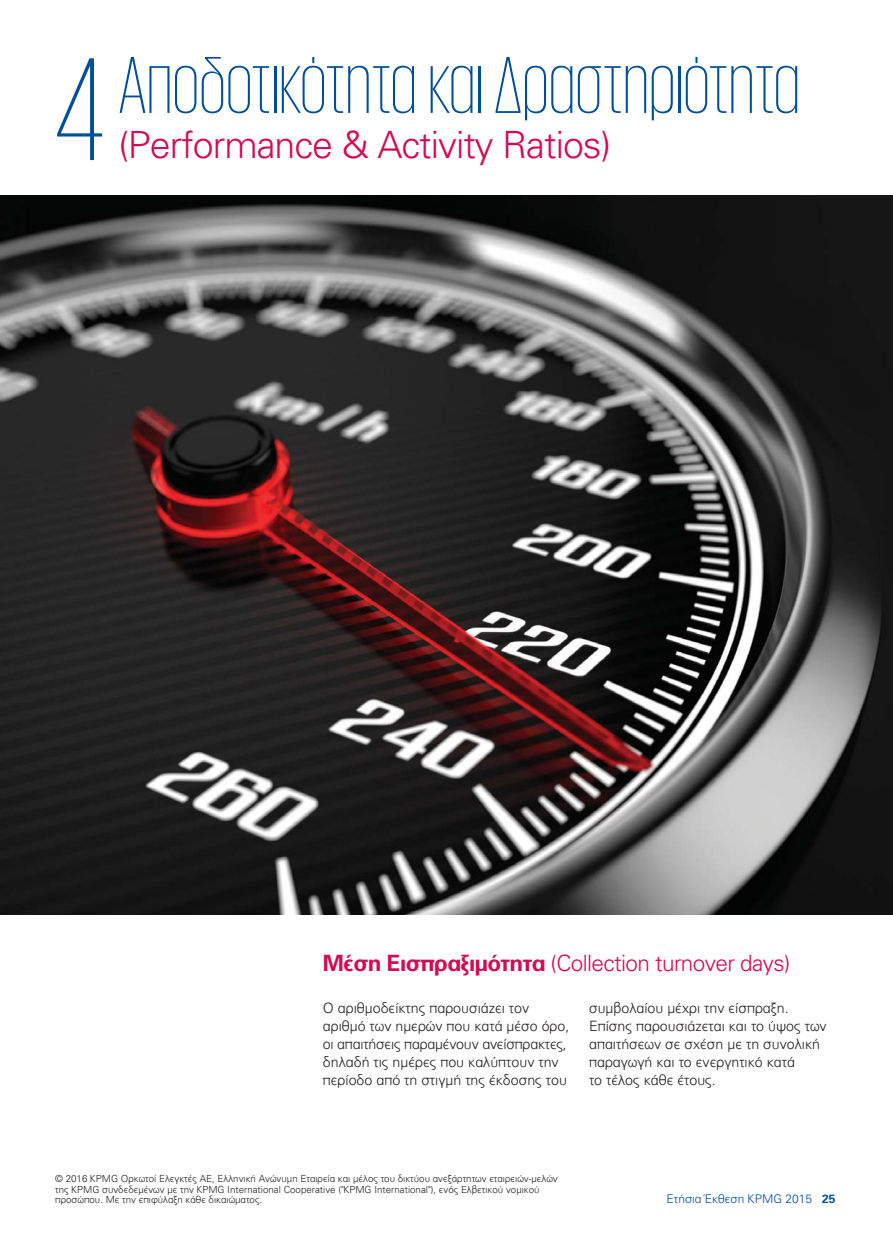
<style>
.page{position:relative;width:893px;height:1255px;background:#fff}
.page>*{position:absolute;margin:0;border:0;box-sizing:border-box;transform-origin:0 0}
.t1{font:200 150px "KPMG Greek App";color:#004e98}
.t2{font:200 82.5px "KPMG Greek App";color:#004e98}
.t3{font:300 37.5px "LC Univers";letter-spacing:-.025em;color:#d30b55}
.t4{font:300 22.5px "LC Univers";letter-spacing:-.025em;color:#d30b55}
.t5{font:300 14.25px/18px "LC Univers";color:#231f20}
.t6{font:300 12px "LC Univers";color:#004e98}
.t7{font:300 9.75px/10.5px "LC Univers";color:#231f20}
.s1{font-weight:700}
</style>
<div class="page">
<img style="left:0;top:196px;width:893px;height:718px">
<h1 class="t1" style="left:55px;top:58px;width:51px">4</h1>
<h2 class="t2" style="left:118px;top:57px;width:683px">Αποδοτικότnτα και Δραστnριότnτα</h2>
<h3 class="t3" style="left:118px;top:131px;width:494px">(Performance &amp; Activity Ratios)</h3>
<h3 class="t4" style="left:323px;top:954px;width:469px"><span class="s1">Μέση Εισπραξιμότητα</span> (Collection turnover days)</h3>
<p class="t5" style="left:323px;top:1000px;width:248px">Ο αριθμοδείκτης παρουσιάζει τον αριθμό των ημερών που κατά μέσο όρο, οι απαιτήσεις παραμένουν ανείσπρακτες, δηλαδή τις ημέρες που καλύπτουν την περίοδο από τη στιγμή της έκδοσης του</p>
<p class="t5" style="left:589px;top:1000px;width:239px">συμβολαίου μέχρι την είσπραξη.<br>Επίσης παρουσιάζεται και το ύψος των απαιτήσεων σε σχέση με τη συνολική παραγωγή και το ενεργητικό κατά<br>το τέλος κάθε έτους.</p>
<p class="t7" style="left:55px;top:1174px;width:504px">© 2016 KPMG Ορκωτοί Ελεγκτές ΑΕ, Ελληνική Aνώνυμη Εταιρεία και μέλος του δικτύου ανεξάρτητων εταιρειών-μελών της KPMG συνδεδεμένων με την KPMG International Cooperative ("KPMG International"), ενός Ελβετικού νομικού προσώπου. Με την επιφύλαξη κάθε δικαιώματος.</p>
<p class="t6" style="left:667px;top:1194px;width:170px">Ετήσια Έκθεση KPMG 2015 <span class="s1">25</span></p>
</div>
